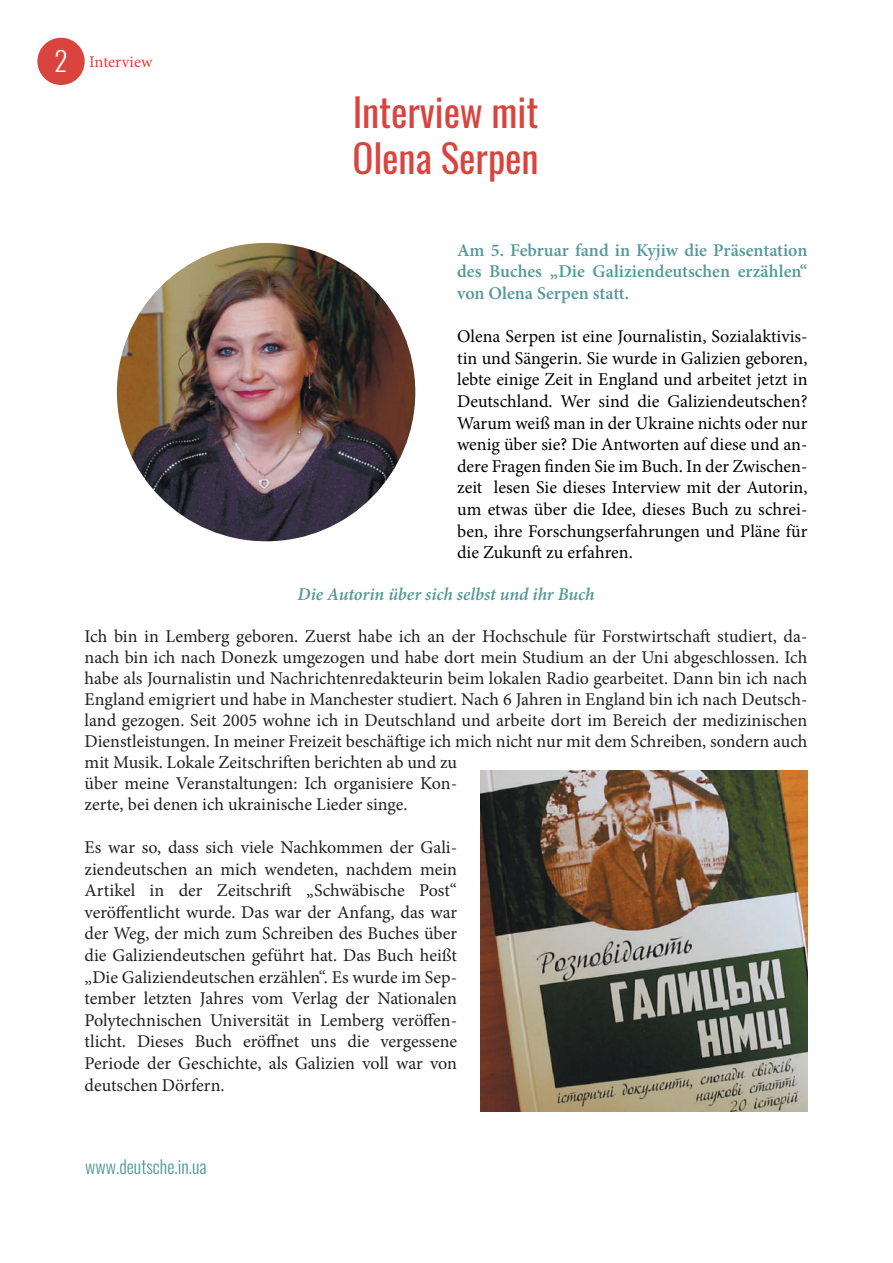
<style>
.page{position:relative;width:893px;height:1263px;background:#fff}
.page>*{position:absolute;margin:0;border:0;box-sizing:border-box;transform-origin:0 0}
.t1{font:italic 39px/46.8px "Oswald";color:#da443f}
.t2{font:18px/21.6px "Minion Pro";color:#231f20}
.t3{font:18px/21.6px "Minion Pro";color:#000;text-align:justify}
.t4{font:600 18px/21.6px "Minion Pro";color:#55999b;text-align:justify}
.t5{font:italic 600 18px "Minion Pro";letter-spacing:-.01em;color:#55999b}
.t6{font:300 18px "Oswald";color:#55999b}
.t7{font:16.5px "Minion Pro";color:#da443f}
.s1{font-family:"Oswald";font-weight:300;font-size:27px;color:#fff}
</style>
<div class="page">
<div style="left:37px;top:38px;width:48px;height:47px;background:#da443f;border-radius:50%"></div>
<img style="left:480px;top:770px;width:327px;height:341px">
<img style="left:117px;top:243px;width:298px;height:298px;border-radius:149px">
<p class="t7" style="left:55px;top:51px;width:99px"><span class="s1">2</span> Interview</p>
<h1 class="t1" style="left:353px;top:88px;width:193px">Interview mit<br>Olena Serpen</h1>
<p class="t4" style="left:457px;top:239px;width:352px">Am 5. Februar fand in Kyjiw die Präsentation des Buches „Die Galiziendeutschen erzählen“ von Olena Serpen statt.</p>
<p class="t3" style="left:457px;top:326px;width:352px">Olena Serpen ist eine Journalistin, Sozialaktivis&shy;tin und Sängerin. Sie wurde in Galizien geboren, lebte einige Zeit in England und arbeitet jetzt in Deutschland. Wer sind die Galiziendeutschen?<br>Warum weiß man in der Ukraine nichts oder nur wenig über sie? Die Antworten auf diese und an&shy;dere Fragen finden Sie im Buch. In der Zwischen&shy;zeit lesen Sie dieses Interview mit der Autorin, um etwas über die Idee, dieses Buch zu schrei&shy;ben, ihre Forschungserfahrungen und Pläne für die Zukunft zu erfahren.</p>
<p class="t5" style="left:298px;top:582px;width:298px">Die Autorin über sich selbst und ihr Buch</p>
<p class="t2" style="left:85px;top:626px;width:724px;line-height:21px">Ich bin in Lemberg geboren. Zuerst habe ich an der Hochschule für Forstwirtschaft studiert, da&shy;nach bin ich nach Donezk umgezogen und habe dort mein Studium an der Uni abgeschlossen. Ich habe als Journalistin und Nachrichtenredakteurin beim lokalen Radio gearbeitet. Dann bin ich nach England emigriert und habe in Manchester studiert. Nach 6 Jahren in England bin ich nach Deutsch&shy;land gezogen. Seit 2005 wohne ich in Deutschland und arbeite dort im Bereich der medizinischen Dienstleistungen. In meiner Freizeit beschäftige ich mich nicht nur mit dem Schreiben, sondern auch mit Musik. Lokale Zeitschriften berichten ab und zu<br>über meine Veranstaltungen: Ich organisiere Kon-<br>zerte, bei denen ich ukrainische Lieder singe.</p>
<p class="t2" style="left:85px;top:836px;width:374px;text-align:justify">Es war so, dass sich viele Nachkommen der Gali&shy;ziendeutschen an mich wendeten, nachdem mein Artikel in der Zeitschrift „Schwäbische Post“ veröffentlicht wurde. Das war der Anfang, das war der Weg, der mich zum Schreiben des Buches über die Galiziendeutschen geführt hat. Das Buch heißt „Die Galiziendeutschen erzählen“. Es wurde im Sep&shy;tember letzten Jahres vom Verlag der Nationalen Polytechnischen Universität in Lemberg veröffen&shy;tlicht. Dieses Buch eröffnet uns die vergessene Periode der Geschichte, als Galizien voll war von deutschen Dörfern.</p>
<p class="t6" style="left:85px;top:1155px;width:123px">www.deutsche.in.ua</p>
</div>
